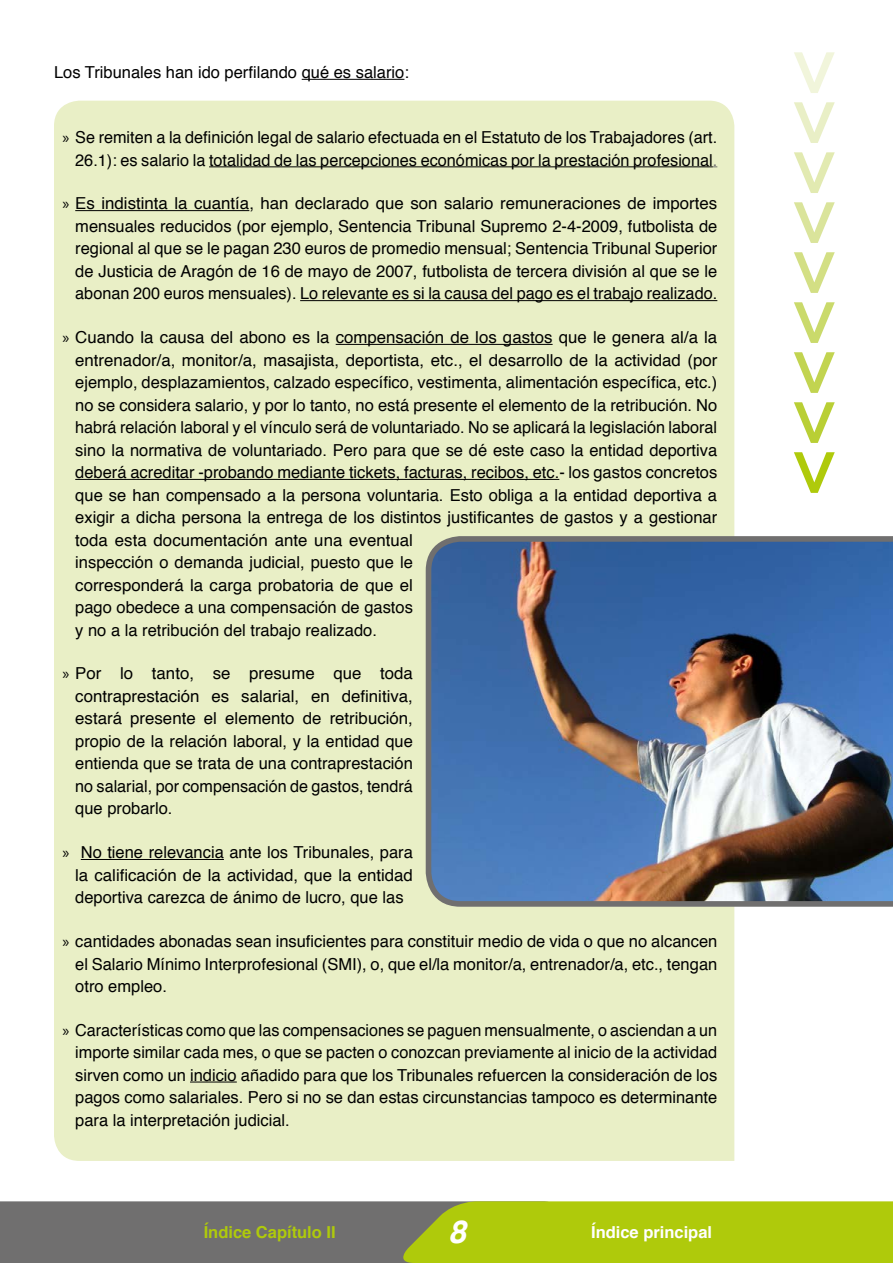
<style>
.page{position:relative;width:893px;height:1263px;background:#fff}
.page>*{position:absolute;margin:0;border:0;box-sizing:border-box;transform-origin:0 0}
.t1{font:700 75px "Baskerville";color:#afca0b}
.t2{font:italic 700 31.5px "Helvetica";color:#fff}
.t3{font:16.5px/22.5px "Helvetica";color:#000;text-align:justify}
.t4{font:700 16.5px "Helvetica";color:#afca0b}
.t5{font:700 16.5px "Helvetica";color:#fff}
.s1{font-family:"Myriad Pro"}
.s2{color:#706f6f}
.s3{color:#b9cf35}
.s4{color:#c2d450}
.s5{color:#cada6b}
.s6{color:#d3df84}
.s7{color:#dae49b}
.s8{color:#e2eab1}
.s9{color:#e9efc6}
.s10{color:#f1f5db}
</style>
<div class="page">
<svg style="left:0;top:1201px;width:893px;height:62px;background:#919f3b"></svg>
<div style="left:54px;top:101px;width:680px;height:1060px;background:#e9efc6"></div>
<hr style="left:302px;top:79px;width:102px;height:1px;background:#000">
<hr style="left:209px;top:166px;width:504px;height:1px;background:#000">
<hr style="left:75px;top:210px;width:174px;height:1px;background:#000">
<hr style="left:300px;top:300px;width:417px;height:1px;background:#000">
<hr style="left:336px;top:344px;width:217px;height:1px;background:#000">
<hr style="left:75px;top:479px;width:484px;height:1px;background:#000">
<hr style="left:81px;top:859px;width:143px;height:1px;background:#000">
<hr style="left:190px;top:1081px;width:47px;height:1px;background:#000">
<img style="left:423px;top:533px;width:470px;height:376px">
<p class="t3" style="left:54px;top:62px;width:356px">Los Tribunales han ido perfilando qué es salario:</p>
<p class="t3" style="left:62px;top:127px;width:656px;text-align:right"><span class="s1">»</span> Se remiten a la definición legal de salario efectuada en el Estatuto de los Trabajadores (art.<br>26.1): es salario la totalidad de las percepciones económicas por la prestación profesional<span class="s2">.</span></p>
<p class="t3" style="left:75px;top:193px;width:644px;text-indent:-13px"><span class="s1">»</span> Es indistinta la cuantía, han declarado que son salario remuneraciones de importes mensuales reducidos (por ejemplo, Sentencia Tribunal Supremo 2-4-2009, futbolista de regional al que se le pagan 230 euros de promedio mensual; Sentencia Tribunal Superior de Justicia de Aragón de 16 de mayo de 2007, futbolista de tercera división al que se le abonan 200 euros mensuales). Lo relevante es si la causa del pago es el trabajo realizado.</p>
<p class="t3" style="left:75px;top:327px;width:644px;text-align:left;text-indent:-13px"><span class="s1">»</span> Cuando la causa del abono es la compensación de los gastos que le genera al/a la entrenador/a, monitor/a, masajista, deportista, etc., el desarrollo de la actividad (por ejemplo, desplazamientos, calzado específico, vestimenta, alimentación específica, etc.) no se considera salario, y por lo tanto, no está presente el elemento de la retribución. No habrá relación laboral y el vínculo será de voluntariado. No se aplicará la legislación laboral sino la normativa de voluntariado. Pero para que se dé este caso la entidad deportiva deberá acreditar -probando mediante tickets, facturas, recibos, etc.- los gastos concretos que se han compensado a la persona voluntaria. Esto obliga a la entidad deportiva a exigir a dicha persona la entrega de los distintos justificantes de gastos y a gestionar toda esta documentación ante una eventual<br>inspección o demanda judicial, puesto que le<br>corresponderá la carga probatoria de que el<br>pago obedece a una compensación de gastos<br>y no a la retribución del trabajo realizado.</p>
<p class="t3" style="left:75px;top:663px;width:339px;text-indent:-13px"><span class="s1">»</span> Por lo tanto, se presume que toda contraprestación es salarial, en definitiva, estará presente el elemento de retribución, propio de la relación laboral, y la entidad que entienda que se trata de una contraprestación no salarial, por compensación de gastos, tendrá que probarlo.</p>
<p class="t3" style="left:75px;top:842px;width:339px;text-indent:-13px"><span class="s1">»</span> No tiene relevancia ante los Tribunales, para la calificación de la actividad, que la entidad deportiva carezca de ánimo de lucro, que las</p>
<p class="t3" style="left:75px;top:930px;width:644px;text-indent:-13px"><span class="s1">»</span> cantidades abonadas sean insuficientes para constituir medio de vida o que no alcancen el Salario Mínimo Interprofesional (SMI), o, que el/la monitor/a, entrenador/a, etc., tengan otro empleo.</p>
<p class="t3" style="left:75px;top:1019px;width:644px;text-indent:-13px"><span class="s1">»</span> Características como que las compensaciones se paguen mensualmente, o asciendan a un importe similar cada mes, o que se pacten o conozcan previamente al inicio de la actividad sirven como un indicio añadido para que los Tribunales refuercen la consideración de los pagos como salariales. Pero si no se dan estas circunstancias tampoco es determinante para la interpretación judicial.</p>
<p class="t4" style="left:204px;top:1218px;width:134px">Índice Capítulo II</p>
<h2 class="t2" style="left:448px;top:1206px;width:19px">8</h2>
<p class="t5" style="left:591px;top:1218px;width:123px">Índice principal</p>
<h1 class="t1" style="left:762px;top:497px;width:451px;rotate:-90deg">&lt;<span class="s3">&lt;</span><span class="s4">&lt;</span><span class="s5">&lt;</span><span class="s6">&lt;</span><span class="s7">&lt;</span><span class="s8">&lt;</span><span class="s9">&lt;</span><span class="s10">&lt;</span></h1>
</div>
